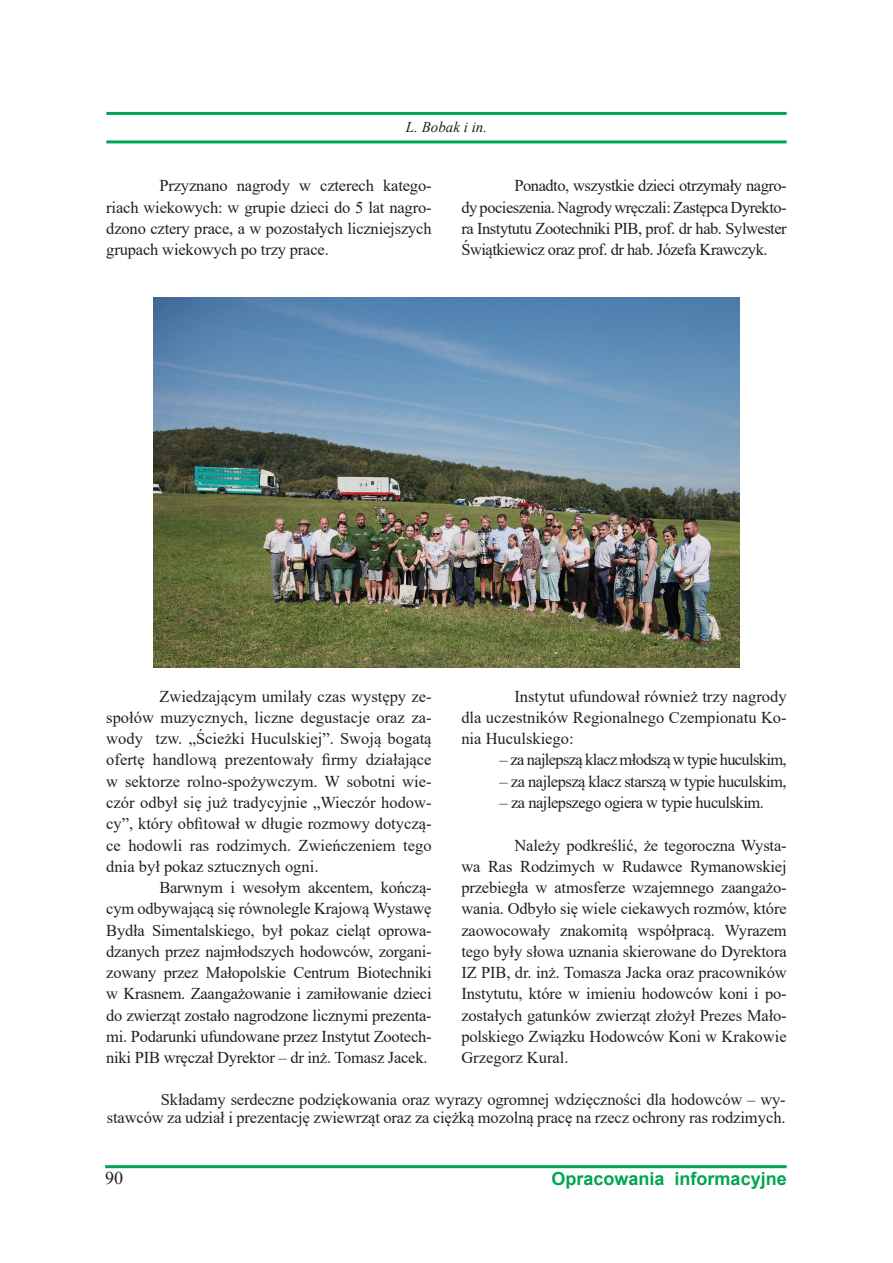
<style>
.page{position:relative;width:893px;height:1263px;background:#fff}
.page>*{position:absolute;margin:0;border:0;box-sizing:border-box;transform-origin:0 0}
.t1{font:700 18px "Arial";color:#00a54f}
.t2{font:18px "Times New Roman";color:#231f20}
.Normalny{font:16.5px/21.3px "Times New Roman";letter-spacing:-.01em;color:#231f20;text-align:justify}
.Normalny-2{font:16.5px "Times New Roman";letter-spacing:-.03em;color:#231f20}
.Normalny-3{font:16.5px "Times New Roman";letter-spacing:-.04em;color:#231f20}
.t3{font:italic 15px "Times New Roman";color:#231f20}
</style>
<div class="page">
<hr style="left:106px;top:112px;width:681px;height:3px;background:#00a54f">
<hr style="left:106px;top:140px;width:681px;height:3px;background:#00a54f">
<hr style="left:105px;top:1165px;width:682px;height:3px;background:#00a54f">
<img style="left:153px;top:298px;width:587px;height:369px">
<p class="t3" style="left:406px;top:117px;width:83px">L. Bobak i in.</p>
<p class="Normalny" style="left:106px;top:175px;width:327px;text-indent:53px">Przyznano nagrody w czterech katego&shy;riach wiekowych: w grupie dzieci do 5 lat nagro&shy;dzono cztery prace, a w pozostałych liczniejszych grupach wiekowych po trzy prace.</p>
<p class="Normalny" style="left:461px;top:175px;width:327px;text-indent:53px">Ponadto, wszystkie dzieci otrzymały nagro&shy;dy pocieszenia. Nagrody wręczali: Zastępca Dyrekto&shy;ra Instytutu Zootechniki PIB, prof. dr hab. Sylwester Świątkiewicz oraz prof. dr hab. Józefa Krawczyk.</p>
<p class="Normalny" style="left:106px;top:685px;width:327px;text-indent:53px">Zwiedzającym umilały czas występy ze&shy;społów muzycznych, liczne degustacje oraz za&shy;wody tzw. „Ścieżki Huculskiej”. Swoją bogatą ofertę handlową prezentowały firmy działające w sektorze rolno-spożywczym. W sobotni wie&shy;czór odbył się już tradycyjnie „Wieczór hodow&shy;cy”, który obfitował w długie rozmowy dotyczą&shy;ce hodowli ras rodzimych. Zwieńczeniem tego dnia był pokaz sztucznych ogni.</p>
<p class="Normalny" style="left:106px;top:876px;width:327px;text-indent:53px">Barwnym i wesołym akcentem, kończą&shy;cym odbywającą się równolegle Krajową Wystawę Bydła Simentalskiego, był pokaz cieląt oprowa&shy;dzanych przez najmłodszych hodowców, zorgani&shy;zowany przez Małopolskie Centrum Biotechniki w Krasnem. Zaangażowanie i zamiłowanie dzieci do zwierząt zostało nagrodzone licznymi prezenta&shy;mi. Podarunki ufundowane przez Instytut Zootech&shy;niki PIB wręczał Dyrektor – dr inż. Tomasz Jacek.</p>
<p class="Normalny" style="left:461px;top:685px;width:327px;text-indent:53px">Instytut ufundował również trzy nagrody dla uczestników Regionalnego Czempionatu Ko&shy;nia Huculskiego:</p>
<p class="Normalny-3" style="left:500px;top:748px;width:289px">– za najlepszą klacz młodszą w typie huculskim,</p>
<p class="Normalny-2" style="left:500px;top:769px;width:289px">– za najlepszą klacz starszą w typie huculskim,</p>
<p class="Normalny-2" style="left:500px;top:791px;width:266px">– za najlepszego ogiera w typie huculskim.</p>
<p class="Normalny" style="left:461px;top:834px;width:327px;text-indent:53px">Należy podkreślić, że tegoroczna Wysta&shy;wa Ras Rodzimych w Rudawce Rymanowskiej przebiegła w atmosferze wzajemnego zaangażo&shy;wania. Odbyło się wiele ciekawych rozmów, które zaowocowały znakomitą współpracą. Wyrazem tego były słowa uznania skierowane do Dyrektora IZ PIB, dr. inż. Tomasza Jacka oraz pracowników Instytutu, które w imieniu hodowców koni i po&shy;zostałych gatunków zwierząt złożył Prezes Mało&shy;polskiego Związku Hodowców Koni w Krakowie Grzegorz Kural.</p>
<p class="Normalny" style="left:107px;top:1090px;width:680px;line-height:18px;text-align:right">Składamy serdeczne podziękowania oraz wyrazy ogromnej wdzięczności dla hodowców – wy&shy;stawców za udział i prezentację zwiewrząt oraz za ciężką mozolną pracę na rzecz ochrony ras rodzimych.</p>
<p class="t2" style="left:105px;top:1165px;width:19px">90</p>
<p class="t1" style="left:552px;top:1166px;width:237px">Opracowania informacyjne</p>
</div>
